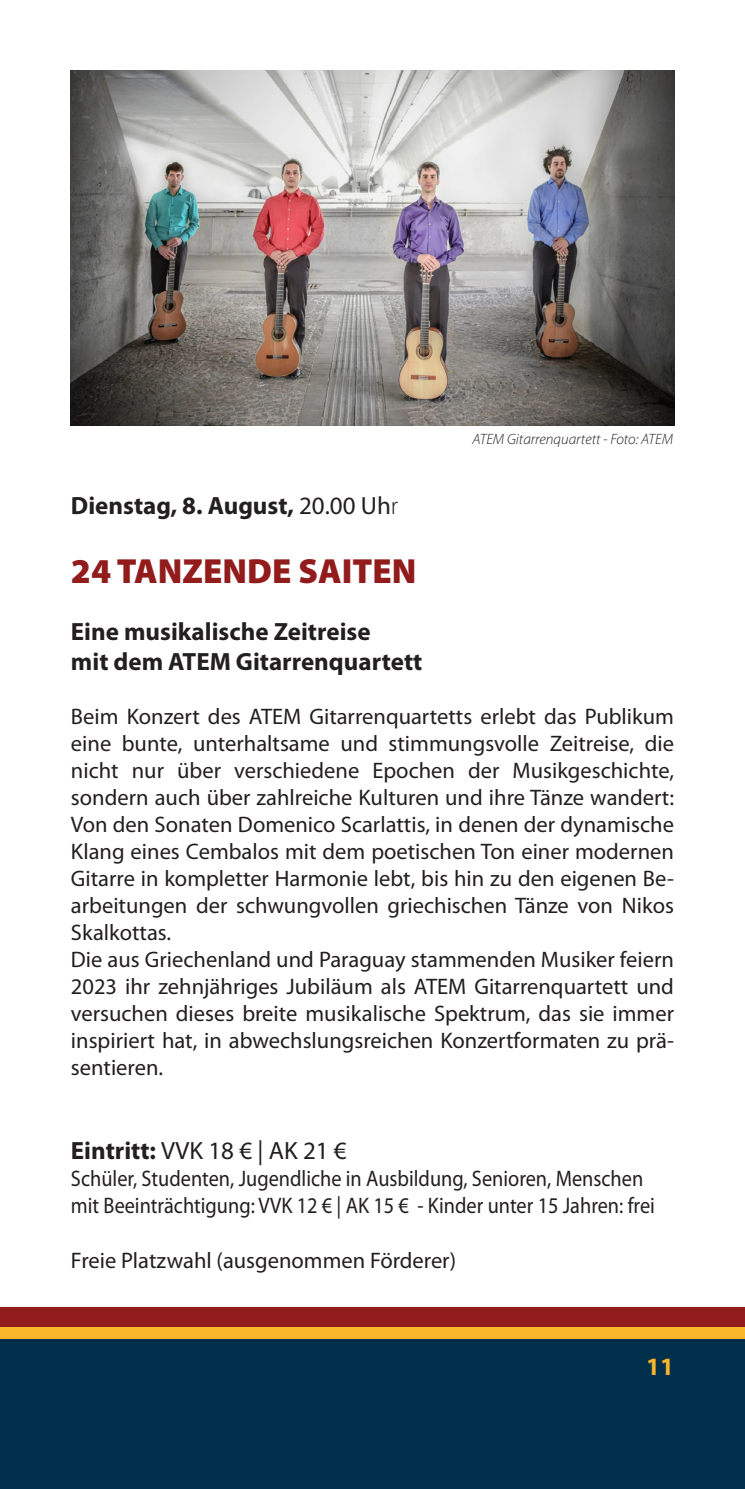
<style>
.page{position:relative;width:745px;height:1489px;background:#fff}
.page>*{position:absolute;margin:0;border:0;box-sizing:border-box;transform-origin:0 0}
.t1{font:900 35px "Myriad Pro";color:#921b1c}
.t2{font:700 25px/30px "Myriad Pro";color:#231f20}
.t3{font:25px "Myriad Pro";color:#231f20}
.t4{font:700 25px "Myriad Pro";color:#fab62b}
.t5{font:22.5px/27px "Myriad Pro";color:#231f20}
.t6{font:22.5px/27px "Myriad Pro";color:#231f20;scale:.9 1}
.t7{font:italic 300 15px "Myriad Pro";color:#231f20}
.s1{font-weight:400}
.s2{font-weight:300}
.s3{font-weight:700}
</style>
<div class="page">
<div style="left:0;top:1306px;width:744px;height:182px;background:#921b1c"></div>
<div style="left:0;top:1333px;width:744px;height:155px;background:#002f4b"></div>
<div style="left:0;top:1327px;width:744px;height:11px;background:#fab62b"></div>
<img style="left:71px;top:71px;width:602px;height:354px">
<p class="t7" style="left:472px;top:431px;width:202px">ATEM Gitarrenquartett - Foto: ATEM</p>
<p class="t2" style="left:71px;top:491px;width:328px">Dienstag, 8. August, <span class="s1">20.00 Uh</span><span class="s2">r</span></p>
<h1 class="t1" style="left:71px;top:551px;width:347px">24 TANZENDE SAITEN</h1>
<p class="t2" style="left:71px;top:617px;width:352px">Eine musikalische Zeitreise<br>mit dem ATEM Gitarrenquartett</p>
<p class="t5" style="left:71px;top:703px;width:604px">Beim Konzert des ATEM Gitarrenquartetts erlebt das Publikum eine bunte, unterhaltsame und stimmungsvolle Zeitreise, die nicht nur über verschiedene Epochen der Musikgeschichte, sondern auch über zahlreiche Kulturen und ihre Tänze wandert:<br>Von den Sonaten Domenico Scarlattis, in denen der dynamische Klang eines Cembalos mit dem poetischen Ton einer modernen Gitarre in kompletter Harmonie lebt, bis hin zu den eigenen Be&shy;arbeitungen der schwungvollen griechischen Tänze von Nikos Skalkottas.<br>Die aus Griechenland und Paraguay stammenden Musiker feiern 2023 ihr zehnjähriges Jubiläum als ATEM Gitarrenquartett und versuchen dieses breite musikalische Spektrum, das sie immer inspiriert hat, in abwechslungsreichen Konzertformaten zu prä&shy;sentieren.</p>
<p class="t3" style="left:71px;top:1137px;width:277px"><span class="s3">Eintritt:</span> VVK 18 € | AK 21 €</p>
<p class="t6" style="left:71px;top:1165px;width:650px">Schüler, Studenten, Jugendliche in Ausbildung, Senioren, Menschen mit Beeinträchtigung: VVK 12 € | AK 15 € - Kinder unter 15 Jahren: frei</p>
<p class="t5" style="left:71px;top:1246px;width:386px">Freie Platzwahl (ausgenommen Förderer)</p>
<p class="t4" style="left:645px;top:1352px;width:29px">11</p>
</div>
